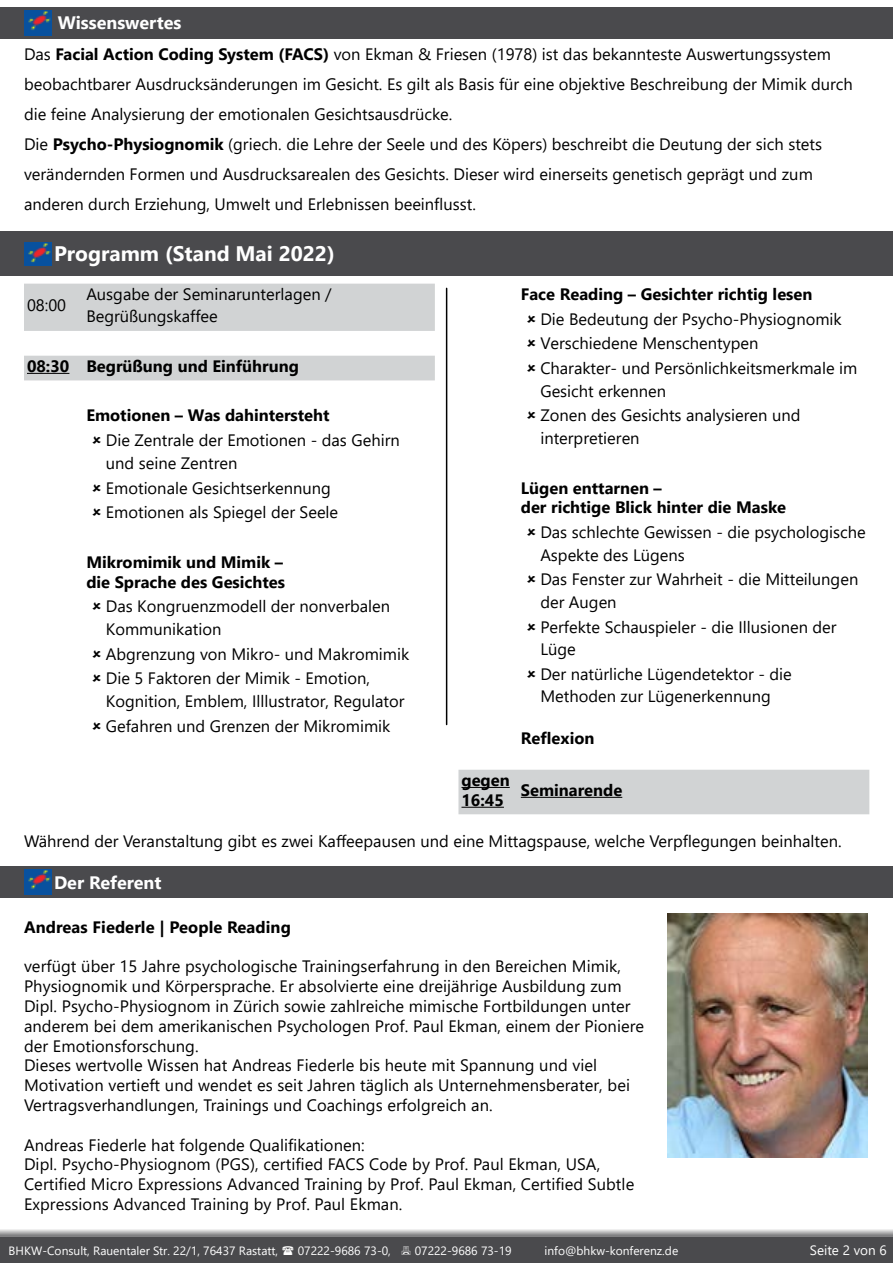
<style>
.page{position:relative;width:893px;height:1263px;background:#fff}
.page>*{position:absolute;margin:0;border:0;box-sizing:border-box;transform-origin:0 0}
.t1{font:700 21px "Segoe UI";color:#fff}
.t2{font:700 18px "Segoe UI";color:#fff}
.t3{font:16.5px/19.8px "Segoe UI";color:#000}
.t4{font:700 16.5px/19.8px "Segoe UI";color:#000}
.t5{font:13.5px "Segoe UI";color:#fff}
.t6{font:12px "Segoe UI";color:#fff}
.s1{font-weight:700}
</style>
<div class="page">
<div style="left:0;top:1237px;width:893px;height:26px;background:#4a4a4d"></div>
<div style="left:0;top:231px;width:893px;height:45px;background:#4a4a4d"></div>
<img style="left:24px;top:242px;width:27px;height:24px">
<div style="left:0;top:7px;width:893px;height:32px;background:#4a4a4d"></div>
<img style="left:24px;top:10px;width:27px;height:26px">
<img style="left:667px;top:913px;width:200px;height:244px">
<div style="left:0;top:866px;width:893px;height:32px;background:#4a4a4d"></div>
<img style="left:24px;top:869px;width:27px;height:26px">
<div style="left:24px;top:284px;width:411px;height:47px;background:#d1d3d4"></div>
<div style="left:24px;top:356px;width:411px;height:24px;background:#d1d3d4"></div>
<hr style="left:27px;top:373px;width:42px;height:1px;background:#000">
<div style="left:458px;top:770px;width:411px;height:44px;background:#d1d3d4"></div>
<hr style="left:461px;top:787px;width:49px;height:1px;background:#000">
<hr style="left:461px;top:807px;width:43px;height:1px;background:#000">
<hr style="left:521px;top:797px;width:101px;height:1px;background:#000">
<hr style="left:446px;top:288px;width:1px;height:436px;background:#000">
<svg style="left:0;top:1229px;width:893px;height:8px;background:#afafb0"></svg>
<p class="t2" style="left:58px;top:6px;width:125px">Wissenswertes</p>
<p class="t3" style="left:24px;top:38px;width:830px;line-height:30px">Das <span class="s1">Facial Action Coding System (FACS)</span> von Ekman &amp; Friesen (1978) ist das bekannteste Auswertungssystem beobachtbarer Ausdrucksänderungen im Gesicht. Es gilt als Basis für eine objektive Beschreibung der Mimik durch die feine Analysierung der emotionalen Gesichtsausdrücke.<br>Die <span class="s1">Psycho-Physiognomik</span> (griech. die Lehre der Seele und des Köpers) beschreibt die Deutung der sich stets verändernden Formen und Ausdrucksarealen des Gesichts. Dieser wird einerseits genetisch geprägt und zum anderen durch Erziehung, Umwelt und Erlebnissen beeinflusst.</p>
<p class="t1" style="left:54px;top:234px;width:282px">Programm (Stand Mai 2022)</p>
<p class="t3" style="left:27px;top:294px;width:41px">08:00</p>
<p class="t3" style="left:86px;top:281px;width:247px;line-height:22.5px">Ausgabe der Seminarunterlagen /<br>Begrüßungskaffee</p>
<p class="t4" style="left:27px;top:355px;width:273px">08:30 Begrüßung und Einführung</p>
<p class="t4" style="left:86px;top:404px;width:245px">Emotionen – Was dahintersteht</p>
<p class="t3" style="left:106px;top:428px;width:295px;line-height:22.5px">Die Zentrale der Emotionen - das Gehirn und seine Zentren</p>
<p class="t3" style="left:106px;top:474px;width:234px;line-height:24.8px">Emotionale Gesichtserkennung<br>Emotionen als Spiegel der Seele</p>
<p class="t4" style="left:86px;top:551px;width:200px">Mikromimik und Mimik – die Sprache des Gesichtes</p>
<p class="t3" style="left:106px;top:594px;width:286px;line-height:22.5px">Das Kongruenzmodell der nonverbalen<br>Kommunikation</p>
<p class="t3" style="left:106px;top:640px;width:305px;line-height:24.8px">Abgrenzung von Mikro- und Makromimik<br>Die 5 Faktoren der Mimik - Emotion,</p>
<p class="t3" style="left:106px;top:687px;width:300px;line-height:24.8px">Kognition, Emblem, Illlustrator, Regulator<br>Gefahren und Grenzen der Mikromimik</p>
<p class="t4" style="left:521px;top:283px;width:293px">Face Reading – Gesichter richtig lesen</p>
<p class="t3" style="left:540px;top:305px;width:318px;line-height:24.8px">Die Bedeutung der Psycho-Physiognomik<br>Verschiedene Menschentypen<br>Charakter- und Persönlichkeitsmerkmale im</p>
<p class="t3" style="left:540px;top:377px;width:262px;line-height:24.8px">Gesicht erkennen<br>Zonen des Gesichts analysieren und</p>
<p class="t3" style="left:540px;top:427px;width:101px">interpretieren</p>
<p class="t4" style="left:521px;top:476px;width:267px">Lügen enttarnen –<br>der richtige Blick hinter die Maske</p>
<p class="t3" style="left:540px;top:519px;width:327px;line-height:22.5px">Das schlechte Gewissen - die psychologische<br>Aspekte des Lügens</p>
<p class="t3" style="left:540px;top:567px;width:319px;line-height:22.5px">Das Fenster zur Wahrheit - die Mitteilungen der Augen</p>
<p class="t3" style="left:540px;top:614px;width:298px;line-height:22.5px">Perfekte Schauspieler - die Illusionen der<br>Lüge</p>
<p class="t3" style="left:540px;top:661px;width:253px;line-height:22.5px">Der natürliche Lügendetektor - die<br>Methoden zur Lügenerkennung</p>
<p class="t4" style="left:521px;top:727px;width:75px">Reflexion</p>
<p class="t4" style="left:461px;top:769px;width:50px">gegen<br>16:45</p>
<p class="t4" style="left:521px;top:779px;width:103px">Seminarende</p>
<p class="t3" style="left:24px;top:830px;width:819px">Während der Veranstaltung gibt es zwei Kaffeepausen und eine Mittagspause, welche Verpflegungen beinhalten.</p>
<p class="t2" style="left:54px;top:865px;width:109px">Der Referent</p>
<p class="t4" style="left:24px;top:916px;width:268px">Andreas Fiederle | People Reading</p>
<p class="t3" style="left:24px;top:955px;width:622px">verfügt über 15 Jahre psychologische Trainingserfahrung in den Bereichen Mimik, Physiognomik und Körpersprache. Er absolvierte eine dreijährige Ausbildung zum Dipl. Psycho-Physiognom in Zürich sowie zahlreiche mimische Fortbildungen unter anderem bei dem amerikanischen Psychologen Prof. Paul Ekman, einem der Pioniere der Emotionsforschung.<br>Dieses wertvolle Wissen hat Andreas Fiederle bis heute mit Spannung und viel Motivation vertieft und wendet es seit Jahren täglich als Unternehmensberater, bei Vertragsverhandlungen, Trainings und Coachings erfolgreich an.</p>
<p class="t3" style="left:24px;top:1133px;width:612px">Andreas Fiederle hat folgende Qualifikationen:<br>Dipl. Psycho-Physiognom (PGS), certified FACS Code by Prof. Paul Ekman, USA, Certified Micro Expressions Advanced Training by Prof. Paul Ekman, Certified Subtle Expressions Advanced Training by Prof. Paul Ekman.</p>
<p class="t6" style="left:9px;top:1239px;width:271px">BHKW-Consult, Rauentaler Str. 22/1, 76437 Rastatt,</p>
<p class="t6" style="left:298px;top:1239px;width:95px">07222-9686 73-0,</p>
<p class="t6" style="left:415px;top:1239px;width:98px">07222-9686 73-19</p>
<p class="t6" style="left:545px;top:1239px;width:135px">info@bhkw-konferenz.de</p>
<p class="t5" style="left:810px;top:1238px;width:78px">Seite 2 von 6</p>
</div>
